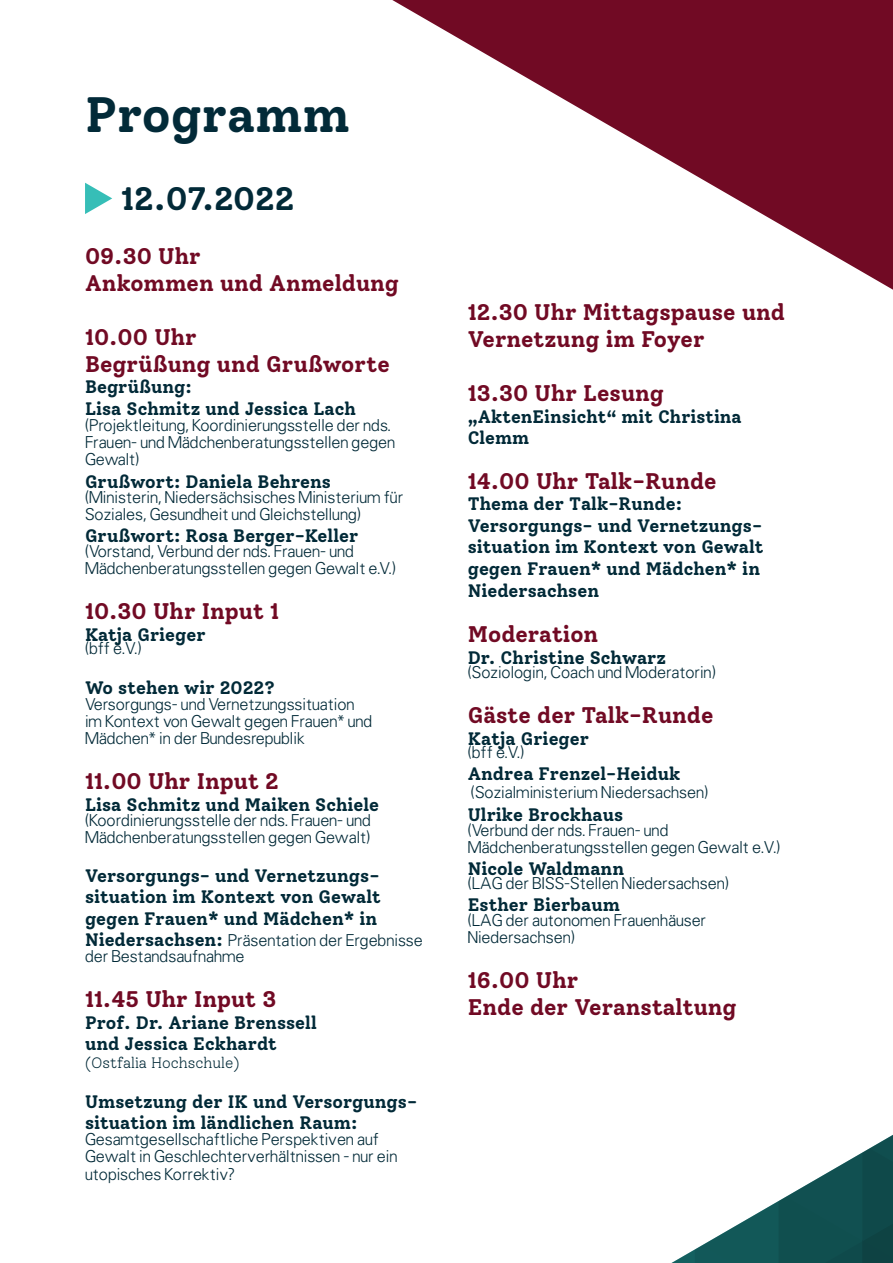
<style>
.page{position:relative;width:893px;height:1263px;background:#fff}
.page>*{position:absolute;margin:0;border:0;box-sizing:border-box;transform-origin:0 0}
.t1{font:700 49.5px "Solway";color:#022a38}
.t2{font:700 32.4px "Solway";color:#022a38}
.t3{font:700 22.5px/27px "Solway";color:#710a24}
.t4{font:700 18px/21.6px "Solway";color:#022a38}
.t5{font:300 15px/17.2px "Uniform";color:#022a38}
.t6{font:300 15px "Solway";color:#022a38}
.s1{font-family:"Solway";font-weight:700;font-size:18px}
</style>
<div class="page">
<svg style="left:392px;top:0;width:501px;height:290px"></svg>
<svg style="left:671px;top:1135px;width:222px;height:128px"></svg>
<svg style="left:85px;top:183px;width:27px;height:31px"></svg>
<h1 class="t1" style="left:85px;top:84px;width:266px">Programm</h1>
<h2 class="t2" style="left:121px;top:178px;width:175px">12.07.2022</h2>
<h3 class="t3" style="left:85px;top:242px;width:315px">09.30 Uhr<br>Ankommen und Anmeldung</h3>
<h3 class="t3" style="left:85px;top:323px;width:306px">10.00 Uhr<br>Begrüßung und Grußworte</h3>
<p class="t4" style="left:85px;top:376px;width:272px">Begrüßung:<br>Lisa Schmitz und Jessica Lach</p>
<p class="t5" style="left:85px;top:416px;width:312px">(Projektleitung, Koordinierungsstelle der nds.<br>Frauen- und Mädchenberatungsstellen gegen<br>Gewalt)</p>
<p class="t4" style="left:85px;top:470px;width:247px">Grußwort: Daniela Behrens</p>
<p class="t5" style="left:85px;top:488px;width:320px">(Ministerin, Niedersächsisches Ministerium für<br>Soziales, Gesundheit und Gleichstellung)</p>
<p class="t4" style="left:85px;top:524px;width:275px">Grußwort: Rosa Berger-Keller</p>
<p class="t5" style="left:85px;top:542px;width:312px">(Vorstand, Verbund der nds. Frauen- und<br>Mädchenberatungsstellen gegen Gewalt e.V.)</p>
<h3 class="t3" style="left:85px;top:597px;width:196px">10.30 Uhr Input 1</h3>
<p class="t4" style="left:85px;top:623px;width:122px">Katja Grieger</p>
<p class="t5" style="left:85px;top:640px;width:58px">(bff e.V.)</p>
<p class="t4" style="left:85px;top:677px;width:191px">Wo stehen wir 2022?</p>
<p class="t5" style="left:85px;top:695px;width:289px">Versorgungs- und Vernetzungssituation im Kontext von Gewalt gegen Frauen* und<br>Mädchen* in der Bundesrepublik</p>
<h3 class="t3" style="left:85px;top:768px;width:195px">11.00 Uhr Input 2</h3>
<p class="t4" style="left:85px;top:794px;width:296px">Lisa Schmitz und Maiken Schiele</p>
<p class="t5" style="left:85px;top:812px;width:287px">(Koordinierungsstelle der nds. Frauen- und<br>Mädchenberatungsstellen gegen Gewalt)</p>
<p class="t4" style="left:85px;top:865px;width:297px;text-align:justify">Versorgungs- und Vernetzungs&shy;situation im Kontext von Gewalt gegen Frauen* und Mädchen* in</p>
<p class="t5" style="left:85px;top:932px;width:339px;line-height:16.2px"><span class="s1">Niedersachsen:</span> Präsentation der Ergebnisse der Bestandsaufnahme</p>
<h3 class="t3" style="left:85px;top:985px;width:193px">11.45 Uhr Input 3</h3>
<p class="t4" style="left:85px;top:1011px;width:233px">Prof. Dr. Ariane Brenssell und Jessica Eckhardt</p>
<p class="t6" style="left:85px;top:1054px;width:156px">(Ostfalia Hochschule)</p>
<p class="t4" style="left:85px;top:1091px;width:334px">Umsetzung der IK und Versorgungs&shy;situation im ländlichen Raum:</p>
<p class="t5" style="left:85px;top:1130px;width:314px">Gesamtgesellschaftliche Perspektiven auf<br>Gewalt in Geschlechterverhältnissen - nur ein utopisches Korrektiv?</p>
<h3 class="t3" style="left:468px;top:299px;width:319px">12.30 Uhr Mittagspause und<br>Vernetzung im Foyer</h3>
<h3 class="t3" style="left:468px;top:380px;width:198px">13.30 Uhr Lesung</h3>
<p class="t4" style="left:468px;top:406px;width:275px">„AktenEinsicht“ mit Christina<br>Clemm</p>
<h3 class="t3" style="left:468px;top:468px;width:250px">14.00 Uhr Talk-Runde</h3>
<p class="t4" style="left:468px;top:493px;width:297px">Thema der Talk-Runde:<br>Versorgungs- und Vernetzungs&shy;situation im Kontext von Gewalt gegen Frauen* und Mädchen* in<br>Niedersachsen</p>
<h3 class="t3" style="left:468px;top:621px;width:132px">Moderation</h3>
<p class="t4" style="left:468px;top:647px;width:200px">Dr. Christine Schwarz</p>
<p class="t5" style="left:468px;top:663px;width:249px">(Soziologin, Coach und Moderatorin)</p>
<h3 class="t3" style="left:468px;top:701px;width:247px">Gäste der Talk-Runde</h3>
<p class="t4" style="left:468px;top:727px;width:123px">Katja Grieger</p>
<p class="t5" style="left:468px;top:744px;width:58px">(bff e.V.)</p>
<p class="t4" style="left:468px;top:763px;width:214px">Andrea Frenzel-Heiduk</p>
<p class="t5" style="left:471px;top:783px;width:239px">(Sozialministerium Niedersachsen)</p>
<p class="t4" style="left:468px;top:804px;width:157px">Ulrike Brockhaus</p>
<p class="t5" style="left:468px;top:822px;width:314px">(Verbund der nds. Frauen- und<br>Mädchenberatungsstellen gegen Gewalt e.V.)</p>
<p class="t4" style="left:468px;top:858px;width:158px">Nicole Waldmann</p>
<p class="t5" style="left:468px;top:874px;width:263px">(LAG der BISS-Stellen Niedersachsen)</p>
<p class="t4" style="left:468px;top:893px;width:154px">Esther Bierbaum</p>
<p class="t5" style="left:468px;top:911px;width:240px">(LAG der autonomen Frauenhäuser<br>Niedersachsen)</p>
<h3 class="t3" style="left:468px;top:966px;width:270px">16.00 Uhr<br>Ende der Veranstaltung</h3>
</div>
